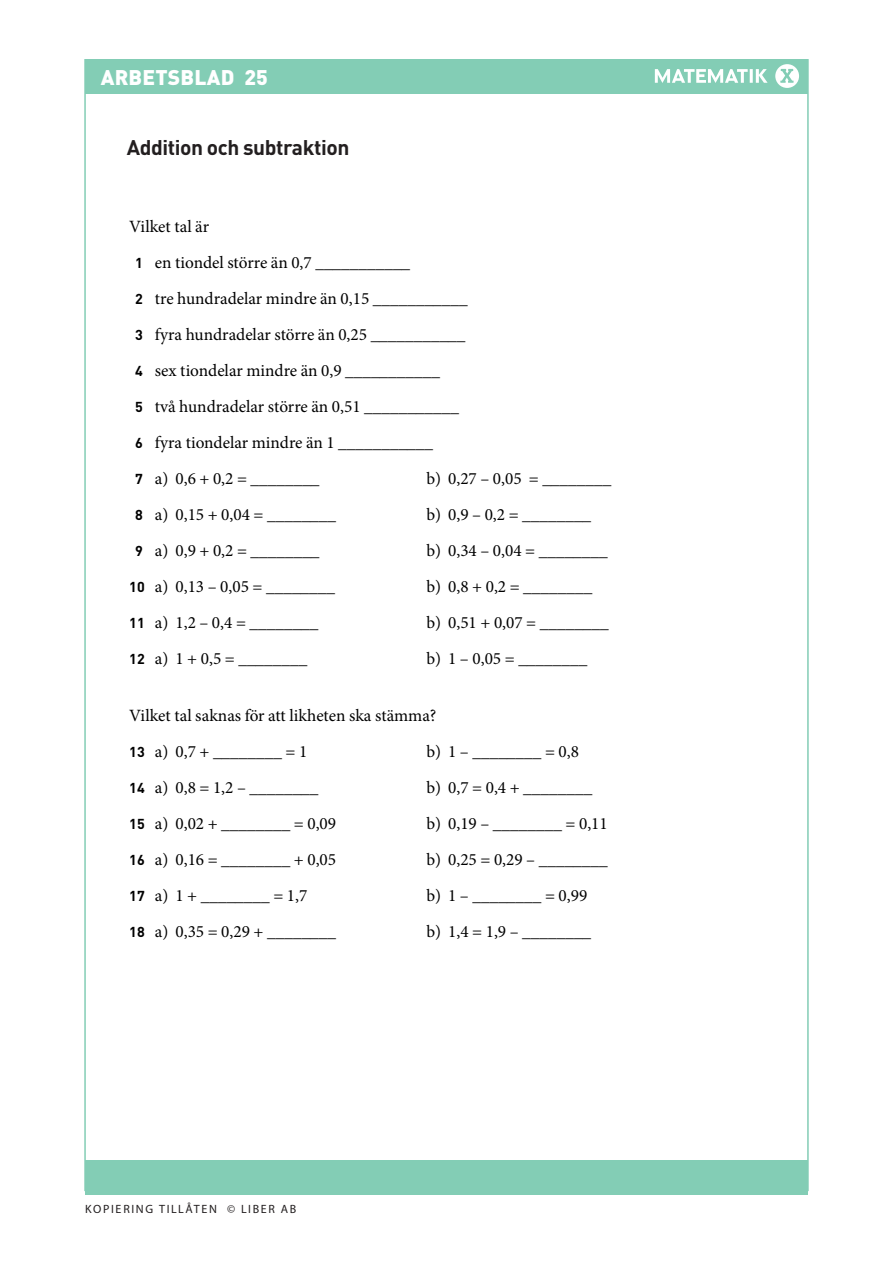
<style>
.page{position:relative;width:893px;height:1263px;background:#fff}
.page>*{position:absolute;margin:0;border:0;box-sizing:border-box;transform-origin:0 0}
.R_OH{font:700 21px "DIN Pro";letter-spacing:-.02em;color:#231f20}
.t1{font:700 21px "DIN Pro";color:#000}
.Antal_ratt{font:900 21px "DIN Pro";letter-spacing:.01em;color:#fff}
.t2{font:17.25px/36px "Minion Pro";color:#000}
.t3{font:500 12px "Orgon Slab";letter-spacing:.14em;color:#231f20}
.s1{font-family:"DIN Pro";font-weight:700;font-size:14.25px}
</style>
<div class="page">
<div style="left:85px;top:59px;width:723px;height:34px;background:#83cdb5"></div>
<div style="left:85px;top:1160px;width:723px;height:34px;background:#83cdb5"></div>
<div style="left:775px;top:64px;width:24px;height:24px;background:#fff;border-radius:50%"></div>
<svg style="left:780px;top:69px;width:13px;height:14px"></svg>
<svg style="left:655px;top:69px;width:113px;height:14px"></svg>
<p class="Antal_ratt" style="left:101px;top:63px;width:135px">ARBETSBLAD</p>
<p class="Antal_ratt" style="left:244px;top:63px;width:25px">25</p>
<p class="R_OH" style="left:127px;top:133px;width:224px">Addition och subtraktion</p>
<p class="t1" style="left:143px;top:133px;width:221px">ddition och subtraktion</p>
<p class="t2" style="left:135px;top:208px;width:334px;text-indent:-6px">Vilket tal är<br><span class="s1">1</span> en tiondel större än 0,7 ___________<br><span class="s1">2</span> tre hundradelar mindre än 0,15 ___________ <span class="s1">3</span> fyra hundradelar större än 0,25 ___________ <span class="s1">4</span> sex tiondelar mindre än 0,9 ___________<br><span class="s1">5</span> två hundradelar större än 0,51 ___________ <span class="s1">6</span> fyra tiondelar mindre än 1 ___________<br><span class="s1">7</span> a) 0,6 + 0,2 = ________</p>
<p class="t2" style="left:426px;top:460px;width:187px">b) 0,27 – 0,05 = ________</p>
<p class="t2" style="left:135px;top:496px;width:202px"><span class="s1">8</span> a) 0,15 + 0,04 = ________</p>
<p class="t2" style="left:426px;top:496px;width:166px">b) 0,9 – 0,2 = ________</p>
<p class="t2" style="left:135px;top:532px;width:186px"><span class="s1">9</span> a) 0,9 + 0,2 = ________</p>
<p class="t2" style="left:426px;top:532px;width:183px">b) 0,34 – 0,04 = ________</p>
<p class="t2" style="left:129px;top:568px;width:207px"><span class="s1">10</span> a) 0,13 – 0,05 = ________</p>
<p class="t2" style="left:426px;top:568px;width:167px">b) 0,8 + 0,2 = ________</p>
<p class="t2" style="left:129px;top:604px;width:191px"><span class="s1">11</span> a) 1,2 – 0,4 = ________</p>
<p class="t2" style="left:426px;top:604px;width:184px">b) 0,51 + 0,07 = ________</p>
<p class="t2" style="left:129px;top:640px;width:180px"><span class="s1">12</span> a) 1 + 0,5 = ________</p>
<p class="t2" style="left:426px;top:640px;width:162px">b) 1 – 0,05 = ________</p>
<p class="t2" style="left:129px;top:697px;width:309px">Vilket tal saknas för att likheten ska stämma?<br><span class="s1">13</span> a) 0,7 + ________ = 1</p>
<p class="t2" style="left:426px;top:733px;width:154px">b) 1 – ________ = 0,8</p>
<p class="t2" style="left:129px;top:769px;width:191px"><span class="s1">14</span> a) 0,8 = 1,2 – ________</p>
<p class="t2" style="left:426px;top:769px;width:167px">b) 0,7 = 0,4 + ________</p>
<p class="t2" style="left:129px;top:805px;width:208px"><span class="s1">15</span> a) 0,02 + ________ = 0,09</p>
<p class="t2" style="left:426px;top:805px;width:183px">b) 0,19 – ________ = 0,11</p>
<p class="t2" style="left:129px;top:841px;width:208px"><span class="s1">16</span> a) 0,16 = ________ + 0,05</p>
<p class="t2" style="left:426px;top:841px;width:183px">b) 0,25 = 0,29 – ________</p>
<p class="t2" style="left:129px;top:877px;width:180px"><span class="s1">17</span> a) 1 + ________ = 1,7</p>
<p class="t2" style="left:426px;top:877px;width:162px">b) 1 – ________ = 0,99</p>
<p class="t2" style="left:129px;top:913px;width:208px"><span class="s1">18</span> a) 0,35 = 0,29 + ________</p>
<p class="t2" style="left:426px;top:913px;width:166px">b) 1,4 = 1,9 – ________</p>
<p class="t3" style="left:85px;top:1201px;width:213px">KOPIERING TILLÅTEN © LIBER AB</p>
</div>
